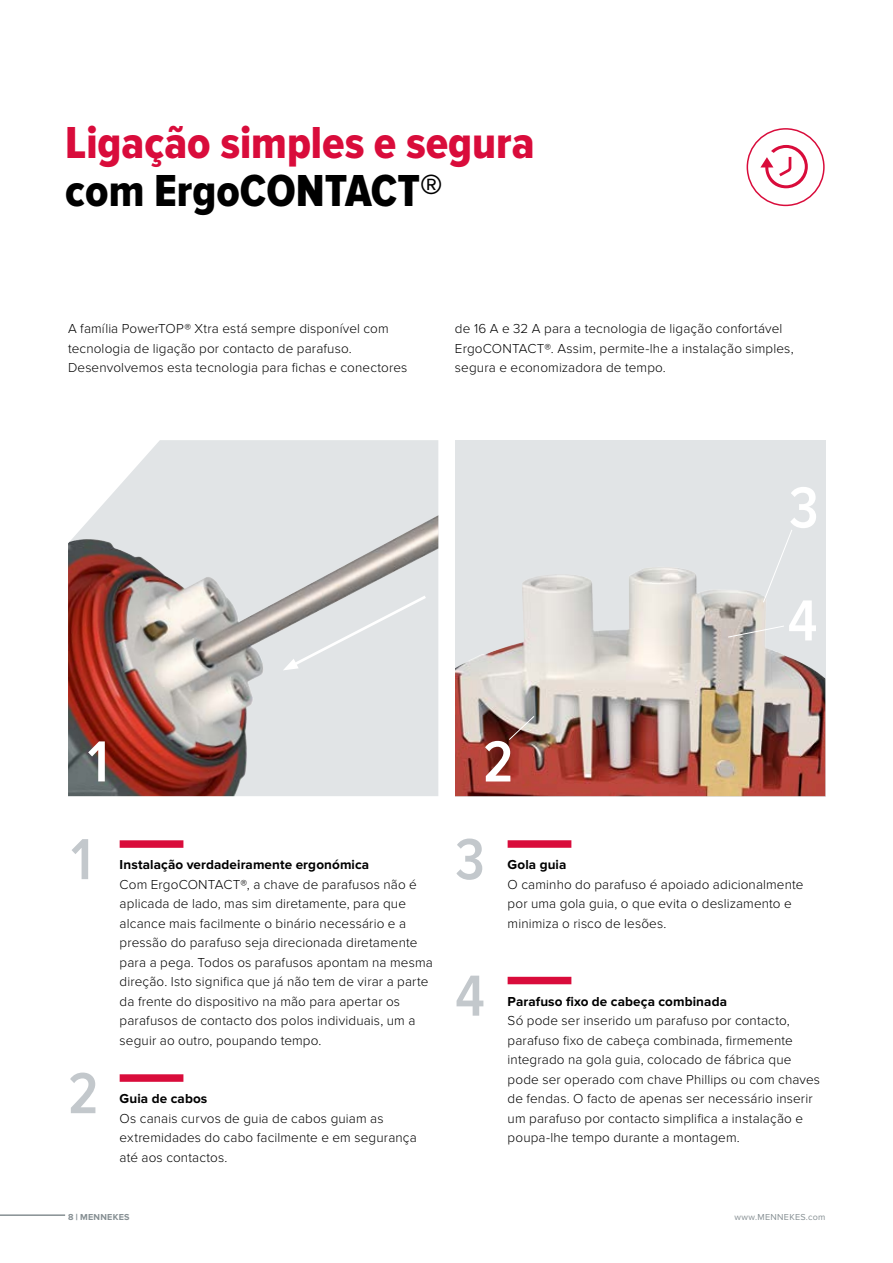
<style>
.page{position:relative;width:893px;height:1263px;background:#fff}
.page>*{position:absolute;margin:0;border:0;box-sizing:border-box;transform-origin:0 0}
.t1{font:600 60px/112.9px "Proxima Nova Cond";color:#fff}
.t2{font:600 60px "Proxima Nova Cond";color:#c3c8cc}
.t3{font:46.5px "Proxima Nova Cond Extrabld";color:#d90c3b}
.t4{font:46.5px "Proxima Nova Cond Extrabld";color:#000}
.t5{font:300 13.5px/19.5px "Proxima Nova";letter-spacing:.01em;color:#000}
.t6{font:700 13.5px "Proxima Nova";letter-spacing:.01em;color:#000}
.t7{font:9px "Proxima Nova";letter-spacing:.03em;color:#868f93}
.t8{font:700 9px "Proxima Nova";letter-spacing:.03em;color:#868f93}
.s1{font-family:"Proxima Nova Extrabld";font-weight:400}
</style>
<div class="page">
<div style="left:747px;top:128px;width:78px;height:78px;background:#fff;border:2px solid #d90c3b;border-radius:50%"></div>
<svg style="left:760px;top:145px;width:48px;height:43px"></svg>
<svg style="left:455px;top:440px;width:370px;height:356px;fill:#e1e4e3"></svg>
<img style="left:511px;top:567px;width:146px;height:78px">
<svg style="left:68px;top:440px;width:370px;height:356px;fill:#e1e4e6"></svg>
<img style="left:411px;top:515px;width:27px;height:15px">
<svg style="left:283px;top:593px;width:146px;height:77px"></svg>
<svg style="left:508px;top:715px;width:27px;height:26px"></svg>
<div style="left:762px;top:529px;width:31px;height:74px;background:#e1e4e6"></div>
<svg style="left:727px;top:625px;width:58px;height:13px"></svg>
<div style="left:120px;top:840px;width:63px;height:8px;background:#d90c3b"></div>
<div style="left:120px;top:1074px;width:63px;height:8px;background:#d90c3b"></div>
<div style="left:508px;top:840px;width:63px;height:8px;background:#d90c3b"></div>
<div style="left:508px;top:977px;width:63px;height:7px;background:#d90c3b"></div>
<hr style="left:0;top:1214px;width:65px;height:2px;background:#868f93">
<h2 class="t3" style="left:65px;top:116px;width:471px">Ligação simples e segura</h2>
<h2 class="t4" style="left:65px;top:165px;width:379px">com ErgoCONTACT®</h2>
<p class="t5" style="left:68px;top:319px;width:341px">A família PowerTOP® Xtra está sempre disponível com tecnologia de ligação por contacto de parafuso.<br>Desenvolvemos esta tecnologia para fichas e conectores</p>
<p class="t5" style="left:455px;top:319px;width:340px">de 16 A e 32 A para a tecnologia de ligação confortável<br>ErgoCONTACT®. Assim, permite-lhe a instalação simples, segura e economizadora de tempo.</p>
<h1 class="t1" style="left:88px;top:708px;width:23px">1</h1>
<h1 class="t1" style="left:483px;top:708px;width:32px">2</h1>
<h1 class="t1" style="left:788px;top:454px;width:32px">3<br>4</h1>
<h1 class="t2" style="left:71px;top:826px;width:23px">1</h1>
<h1 class="t2" style="left:68px;top:1060px;width:32px">2</h1>
<p class="t6" style="left:120px;top:857px;width:251px">Instalação verdadeiramente ergonómica</p>
<p class="t5" style="left:120px;top:875px;width:315px">Com ErgoCONTACT®, a chave de parafusos não é aplicada de lado, mas sim diretamente, para que alcance mais facilmente o binário necessário e a pressão do parafuso seja direcionada diretamente para a pega. Todos os parafusos apontam na mesma direção. Isto significa que já não tem de virar a parte da frente do dispositivo na mão para apertar os parafusos de contacto dos polos individuais, um a seguir ao outro, poupando tempo.</p>
<p class="t6" style="left:120px;top:1091px;width:89px">Guia de cabos</p>
<p class="t5" style="left:120px;top:1109px;width:299px">Os canais curvos de guia de cabos guiam as extremidades do cabo facilmente e em segurança até aos contactos.</p>
<h1 class="t2" style="left:455px;top:826px;width:31px">3</h1>
<h1 class="t2" style="left:455px;top:962px;width:31px">4</h1>
<p class="t6" style="left:508px;top:857px;width:60px">Gola guia</p>
<p class="t5" style="left:508px;top:875px;width:297px">O caminho do parafuso é apoiado adicionalmente por uma gola guia, o que evita o deslizamento e minimiza o risco de lesões.</p>
<p class="t6" style="left:508px;top:994px;width:221px">Parafuso fixo de cabeça combinada</p>
<p class="t5" style="left:508px;top:1011px;width:314px">Só pode ser inserido um parafuso por contacto, parafuso fixo de cabeça combinada, firmemente integrado na gola guia, colocado de fábrica que pode ser operado com chave Phillips ou com chaves de fendas. O facto de apenas ser necessário inserir um parafuso por contacto simplifica a instalação e poupa-lhe tempo durante a montagem.</p>
<p class="t8" style="left:68px;top:1212px;width:63px">8 <span class="s1">|</span> MENNEKES</p>
<p class="t7" style="left:734px;top:1212px;width:93px">www.MENNEKES.com</p>
</div>
